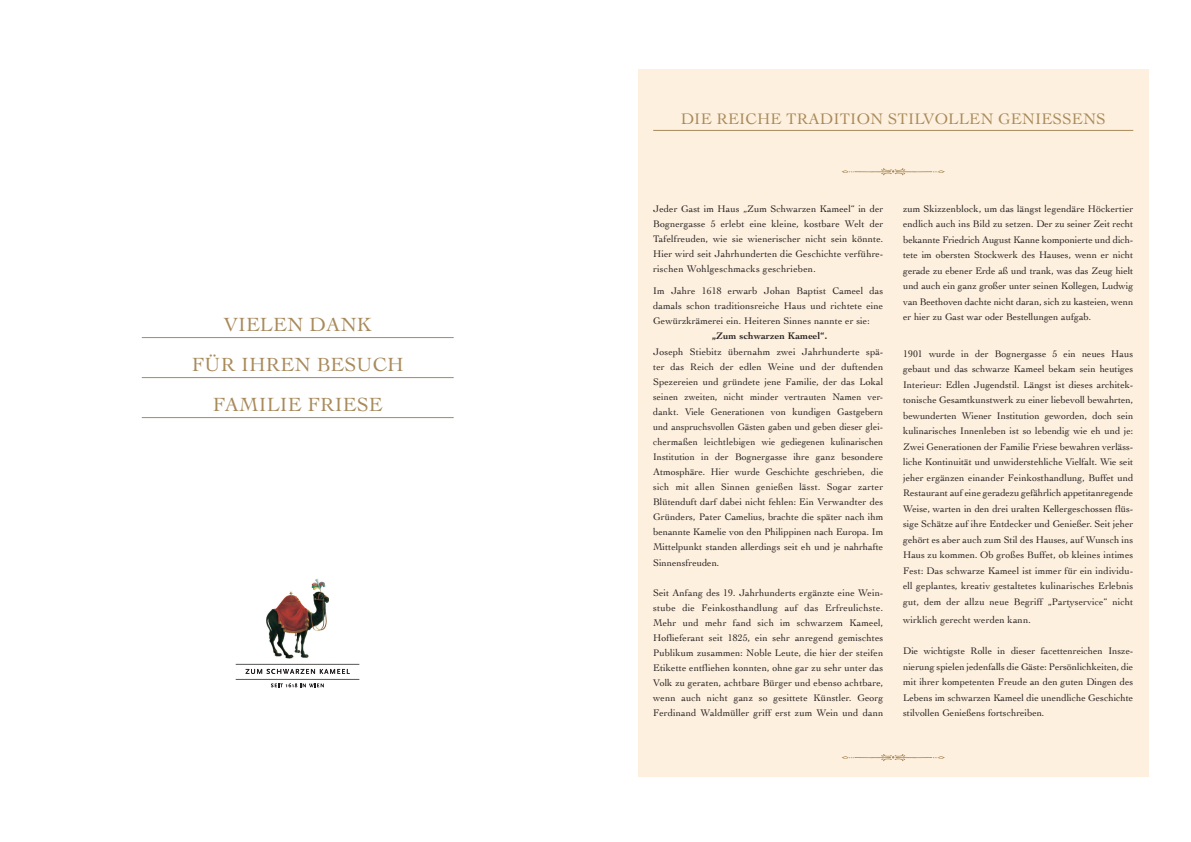
<style>
.page{position:relative;width:1191px;height:842px;background:#fff}
.page>*{position:absolute;margin:0;border:0;box-sizing:border-box;transform-origin:0 0}
.t1{font:20px/40px "Cochin";letter-spacing:.01em;color:#a88a5b;text-align:center}
.t2{font:16px "Cochin";letter-spacing:.01em;color:#a88a5b}
.t3{font:10px/15.1px "Cochin";letter-spacing:.01em;color:#231f20;text-align:justify}
.t4{font:700 10px "Cochin";letter-spacing:.01em;color:#231f20}
</style>
<div class="page">
<div style="left:638px;top:69px;width:510px;height:707px;background:#fef0de"></div>
<hr style="left:653px;top:130px;width:480px;height:1px;background:#a88a5b">
<hr style="left:142px;top:337px;width:312px;height:1px;background:#a88a5b">
<hr style="left:142px;top:377px;width:312px;height:1px;background:#a88a5b">
<hr style="left:142px;top:417px;width:312px;height:1px;background:#a88a5b">
<img style="left:235px;top:578px;width:125px;height:110px">
<svg style="left:271px;top:683px;width:53px;height:4px"></svg>
<svg style="left:245px;top:669px;width:105px;height:5px"></svg>
<img style="left:236px;top:664px;width:123px;height:1px">
<img style="left:236px;top:679px;width:123px;height:1px">
<h1 class="t1" style="left:192px;top:304px;width:213px">VIELEN DANK<br>FÜR IHREN BESUCH<br>FAMILIE FRIESE</h1>
<h2 class="t2" style="left:681px;top:108px;width:426px">DIE REICHE TRADITION STILVOLLEN GENIESSENS</h2>
<p class="t3" style="left:653px;top:201px;width:232px">Jeder Gast im Haus „Zum Schwarzen Kameel“ in der Bognergasse 5 erlebt eine kleine, kostbare Welt der Tafelfreuden, wie sie wienerischer nicht sein könnte.<br>Hier wird seit Jahrhunderten die Geschichte verführe&shy;rischen Wohlgeschmacks geschrieben.</p>
<p class="t3" style="left:653px;top:283px;width:232px">Im Jahre 1618 erwarb Johan Baptist Cameel das damals schon traditionsreiche Haus und richtete eine Gewürzkrämerei ein. Heiteren Sinnes nannte er sie:</p>
<p class="t4" style="left:712px;top:329px;width:117px">„Zum schwarzen Kameel“.</p>
<p class="t3" style="left:653px;top:343px;width:232px">Joseph Stiebitz übernahm zwei Jahrhunderte spä&shy;ter das Reich der edlen Weine und der duftenden Spezereien und gründete jene Familie, der das Lokal seinen zweiten, nicht minder vertrauten Namen ver&shy;dankt. Viele Generationen von kundigen Gastgebern und anspruchsvollen Gästen gaben und geben dieser glei&shy;chermaßen leichtlebigen wie gediegenen kulinarischen Institution in der Bognergasse ihre ganz besondere Atmosphäre. Hier wurde Geschichte geschrieben, die sich mit allen Sinnen genießen lässt. Sogar zarter Blütenduft darf dabei nicht fehlen: Ein Verwandter des Gründers, Pater Camelius, brachte die später nach ihm benannte Kamelie von den Philippinen nach Europa. Im Mittelpunkt standen allerdings seit eh und je nahrhafte Sinnensfreuden.</p>
<p class="t3" style="left:653px;top:584px;width:232px">Seit Anfang des 19. Jahrhunderts ergänzte eine Wein&shy;stube die Feinkosthandlung auf das Erfreulichste.<br>Mehr und mehr fand sich im schwarzem Kameel, Hoflieferant seit 1825, ein sehr anregend gemischtes Publikum zusammen: Noble Leute, die hier der steifen Etikette entfliehen konnten, ohne gar zu sehr unter das Volk zu geraten, achtbare Bürger und ebenso achtbare, wenn auch nicht ganz so gesittete Künstler. Georg Ferdinand Waldmüller griff erst zum Wein und dann</p>
<p class="t3" style="left:903px;top:200px;width:232px;line-height:15.5px">zum Skizzenblock, um das längst legendäre Höckertier endlich auch ins Bild zu setzen. Der zu seiner Zeit recht bekannte Friedrich August Kanne komponierte und dich&shy;tete im obersten Stockwerk des Hauses, wenn er nicht gerade zu ebener Erde aß und trank, was das Zeug hielt und auch ein ganz großer unter seinen Kollegen, Ludwig van Beethoven dachte nicht daran, sich zu kasteien, wenn er hier zu Gast war oder Bestellungen aufgab.</p>
<p class="t3" style="left:903px;top:345px;width:232px;line-height:15.5px">1901 wurde in der Bognergasse 5 ein neues Haus gebaut und das schwarze Kameel bekam sein heutiges Interieur: Edlen Jugendstil. Längst ist dieses architek&shy;tonische Gesamtkunstwerk zu einer liebevoll bewahrten, bewunderten Wiener Institution geworden, doch sein kulinarisches Innenleben ist so lebendig wie eh und je:<br>Zwei Generationen der Familie Friese bewahren verläss&shy;liche Kontinuität und unwiderstehliche Vielfalt. Wie seit jeher ergänzen einander Feinkosthandlung, Buffet und Restaurant auf eine geradezu gefährlich appetitanregende Weise, warten in den drei uralten Kellergeschossen flüs&shy;sige Schätze auf ihre Entdecker und Genießer. Seit jeher gehört es aber auch zum Stil des Hauses, auf Wunsch ins Haus zu kommen. Ob großes Buffet, ob kleines intimes Fest: Das schwarze Kameel ist immer für ein individu&shy;ell geplantes, kreativ gestaltetes kulinarisches Erlebnis gut, dem der allzu neue Begriff „Partyservice“ nicht</p>
<p class="t3" style="left:903px;top:612px;width:129px">wirklich gerecht werden kann.</p>
<p class="t3" style="left:903px;top:643px;width:232px;line-height:15.5px">Die wichtigste Rolle in dieser facettenreichen Insze&shy;nierung spielen jedenfalls die Gäste: Persönlichkeiten, die mit ihrer kompetenten Freude an den guten Dingen des Lebens im schwarzen Kameel die unendliche Geschichte stilvollen Genießens fortschreiben.</p>
</div>
